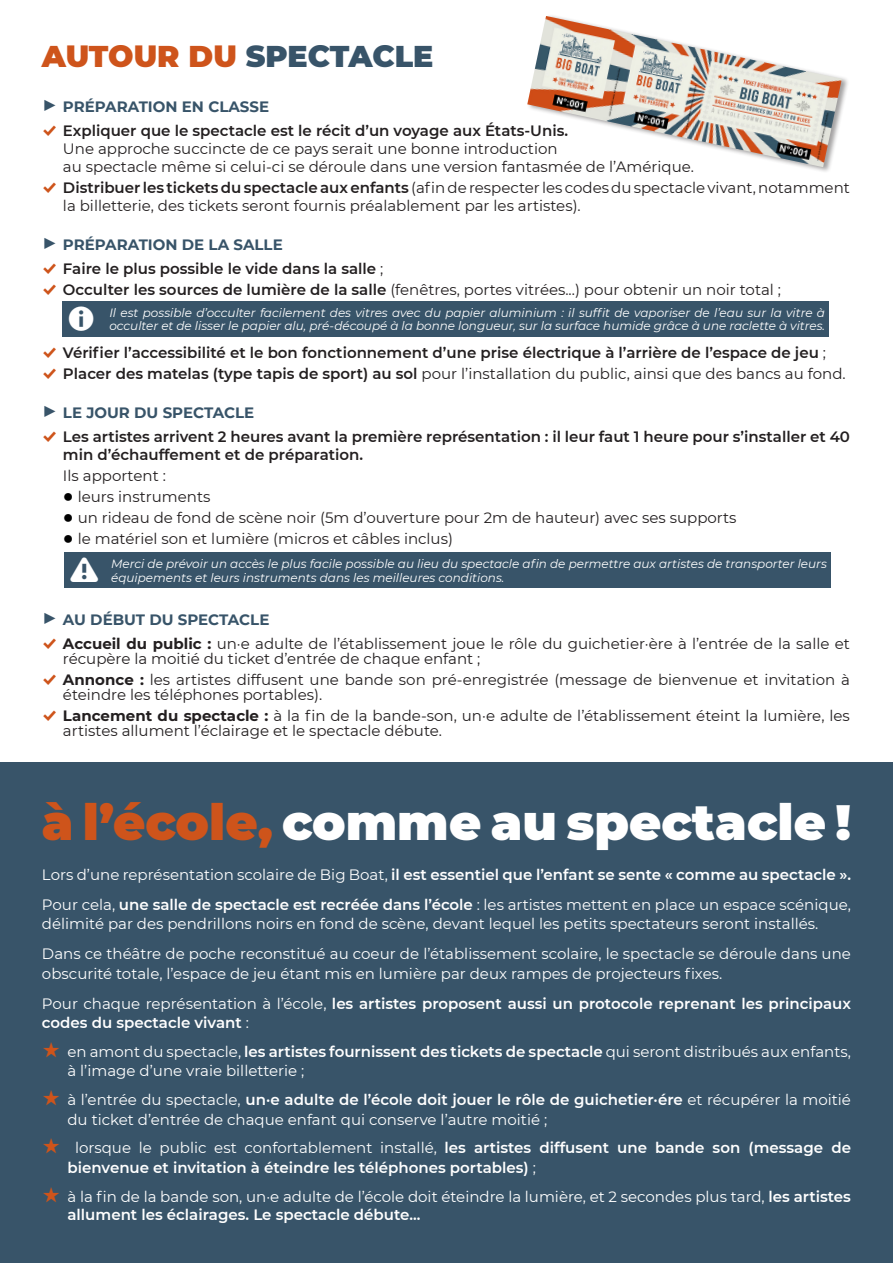
<style>
.page{position:relative;width:893px;height:1263px;background:#fff}
.page>*{position:absolute;margin:0;border:0;box-sizing:border-box;transform-origin:0 0}
.t1{font:900 49.5px "Montserrat";color:#fff}
.t2{font:37.5px "Modern Pictograms";color:#fff}
.t3{font:900 30px "Montserrat";letter-spacing:-.005em;color:#385469}
.t4{font:15px/15px "Montserrat";color:#231f20}
.t5{font:15px/19.5px "Montserrat";color:#fff}
.t6{font:600 15px/19.5px "Montserrat";color:#fff}
.t7{font:600 15px/18px "Montserrat";color:#231f20}
.t8{font:700 15px "Montserrat";color:#385469}
.t9{font:italic 12px "Montserrat";color:#fff}
.s1{color:#ce541b}
.s2{font-family:"Modern Pictograms";font-weight:400;font-size:27px}
.s3{font-family:"Modern Pictograms";font-weight:400;font-size:18px;color:#ce541b}
.s4{font-family:"Modern Pictograms";font-size:18px;color:#ce541b}
.s5{font-weight:600}
.s6{font-weight:400}
.s7{font-family:"Arial";font-size:18px;color:#000}
.s8{font-weight:700}
.s9{font-family:"Modern Pictograms";font-size:24px;color:#ce541b}
.s10{font-family:"Modern Pictograms";font-weight:400;font-size:24px;color:#ce541b}
</style>
<div class="page">
<div style="left:0;top:762px;width:893px;height:501px;background:#385469"></div>
<div style="left:63px;top:301px;width:766px;height:36px;background:#385469"></div>
<div style="left:64px;top:552px;width:767px;height:36px;background:#385469"></div>
<img style="left:527px;top:16px;width:315px;height:151px">
<p class="t3" style="left:42px;top:34px;width:393px"><span class="s1">AUTOUR DU</span> SPECTACLE</p>
<p class="t8" style="left:42px;top:96px;width:229px"><span class="s2">&gt;</span> PRÉPARATION EN CLASSE</p>
<p class="t7" style="left:42px;top:121px;width:528px"><span class="s3">%</span> Expliquer que le spectacle est le récit d’un voyage aux États-Unis.</p>
<p class="t4" style="left:63px;top:141px;width:496px">Une approche succincte de ce pays serait une bonne introduction</p>
<p class="t4" style="left:63px;top:159px;width:633px">au spectacle même si celui-ci se déroule dans une version fantasmée de l’Amérique.</p>
<p class="t4" style="left:63px;top:178px;width:788px;line-height:18px;text-indent:-21px"><span class="s4">%</span> <span class="s5">Distribuer les tickets du spectacle aux enfants</span> (afin de respecter les codes du spectacle vivant, notamment la billetterie, des tickets seront fournis préalablement par les artistes).</p>
<p class="t8" style="left:42px;top:234px;width:242px"><span class="s2">&gt;</span> PRÉPARATION DE LA SALLE</p>
<p class="t7" style="left:42px;top:259px;width:343px"><span class="s3">%</span> Faire le plus possible le vide dans la salle <span class="s6">;</span></p>
<p class="t4" style="left:42px;top:282px;width:741px"><span class="s4">%</span> <span class="s5">Occulter les sources de lumière de la salle</span> (fenêtres, portes vitrées...) pour obtenir un noir total ;</p>
<p class="t2" style="left:67px;top:300px;width:30px">=</p>
<p class="t9" style="left:109px;top:304px;width:717px">Il est possible d’occulter facilement des vitres avec du papier aluminium : il suffit de vaporiser de l’eau sur la vitre à</p>
<p class="t9" style="left:109px;top:318px;width:717px">occulter et de lisser le papier alu, pré-découpé à la bonne longueur, sur la surface humide grâce à une raclette à vitres.</p>
<p class="t7" style="left:42px;top:343px;width:786px"><span class="s3">%</span> Vérifier l’accessibilité et le bon fonctionnement d’une prise électrique à l’arrière de l’espace de jeu <span class="s6">;</span></p>
<p class="t4" style="left:42px;top:366px;width:805px"><span class="s4">%</span> <span class="s5">Placer des matelas (type tapis de sport) au sol</span> pour l’installation du public, ainsi que des bancs au fond.</p>
<p class="t8" style="left:42px;top:402px;width:214px"><span class="s2">&gt;</span> LE JOUR DU SPECTACLE</p>
<p class="t7" style="left:63px;top:427px;width:788px;text-indent:-21px"><span class="s3">%</span> Les artistes arrivent 2 heures avant la première représentation : il leur faut 1 heure pour s’installer et 40 min d’échauffement et de préparation.</p>
<p class="t4" style="left:63px;top:468px;width:104px">Ils apportent :</p>
<p class="t4" style="left:63px;top:489px;width:149px"><span class="s7">●</span> leurs instruments</p>
<p class="t4" style="left:63px;top:510px;width:675px"><span class="s7">●</span> un rideau de fond de scène noir (5m d’ouverture pour 2m de hauteur) avec ses supports</p>
<p class="t4" style="left:63px;top:531px;width:391px"><span class="s7">●</span> le matériel son et lumière (micros et câbles inclus)</p>
<p class="t2" style="left:70px;top:552px;width:31px">!</p>
<p class="t9" style="left:111px;top:556px;width:717px">Merci de prévoir un accès le plus facile possible au lieu du spectacle afin de permettre aux artistes de transporter leurs</p>
<p class="t9" style="left:111px;top:569px;width:395px">équipements et leurs instruments dans les meilleures conditions.</p>
<p class="t8" style="left:42px;top:609px;width:229px"><span class="s2">&gt;</span> AU DÉBUT DU SPECTACLE</p>
<p class="t4" style="left:63px;top:636px;width:788px;text-indent:-21px"><span class="s4">%</span> <span class="s8">Accueil du public :</span> un·e adulte de l’établissement joue le rôle du guichetier·ère à l’entrée de la salle et récupère la moitié du ticket d’entrée de chaque enfant ;</p>
<p class="t4" style="left:63px;top:672px;width:788px;text-indent:-21px"><span class="s4">%</span> <span class="s8">Annonce :</span> les artistes diffusent une bande son pré-enregistrée (message de bienvenue et invitation à éteindre les téléphones portables).</p>
<p class="t4" style="left:63px;top:708px;width:788px;text-indent:-21px"><span class="s4">%</span> <span class="s8">Lancement du spectacle :</span> à la fin de la bande-son, un·e adulte de l’établissement éteint la lumière, les artistes allument l’éclairage et le spectacle débute.</p>
<p class="t1" style="left:42px;top:785px;width:810px"><span class="s1">à l’école,</span> comme au spectacle !</p>
<p class="t6" style="left:42px;top:864px;width:810px"><span class="s6">Lors d’une représentation scolaire de Big Boat,</span> il est essentiel que l’enfant se sente « comme au spectacle ».</p>
<p class="t5" style="left:42px;top:894px;width:810px">Pour cela, <span class="s5">une salle de spectacle est recréée dans l’école</span> : les artistes mettent en place un espace scénique, délimité par des pendrillons noirs en fond de scène, devant lequel les petits spectateurs seront installés.</p>
<p class="t5" style="left:42px;top:943px;width:810px">Dans ce théâtre de poche reconstitué au coeur de l’établissement scolaire, le spectacle se déroule dans une obscurité totale, l’espace de jeu étant mis en lumière par deux rampes de projecteurs fixes.</p>
<p class="t6" style="left:42px;top:993px;width:810px"><span class="s6">Pour chaque représentation à l’école,</span> les artistes proposent aussi un protocole reprenant les principaux codes du spectacle vivant <span class="s6">:</span></p>
<p class="t5" style="left:67px;top:1041px;width:785px;text-indent:-26px"><span class="s9">*</span> en amont du spectacle, <span class="s5">les artistes fournissent des tickets de spectacle</span> qui seront distribués aux enfants, à l’image d’une vraie billetterie ;</p>
<p class="t5" style="left:67px;top:1089px;width:785px;text-indent:-26px"><span class="s9">*</span> à l’entrée du spectacle, <span class="s5">un·e adulte de l’école doit jouer le rôle de guichetier·ére</span> et récupérer la moitié du ticket d’entrée de chaque enfant qui conserve l’autre moitié ;</p>
<p class="t6" style="left:67px;top:1138px;width:785px;text-indent:-26px"><span class="s10">*</span> <span class="s6">lorsque le public est confortablement installé,</span> les artistes diffusent une bande son (message de bienvenue et invitation à éteindre les téléphones portables) <span class="s6">;</span></p>
<p class="t5" style="left:67px;top:1187px;width:785px;line-height:18px;text-indent:-26px"><span class="s9">*</span> à la fin de la bande son, un·e adulte de l’école doit éteindre la lumière, et 2 secondes plus tard, <span class="s5">les artistes allument les éclairages. Le spectacle débute...</span></p>
</div>
